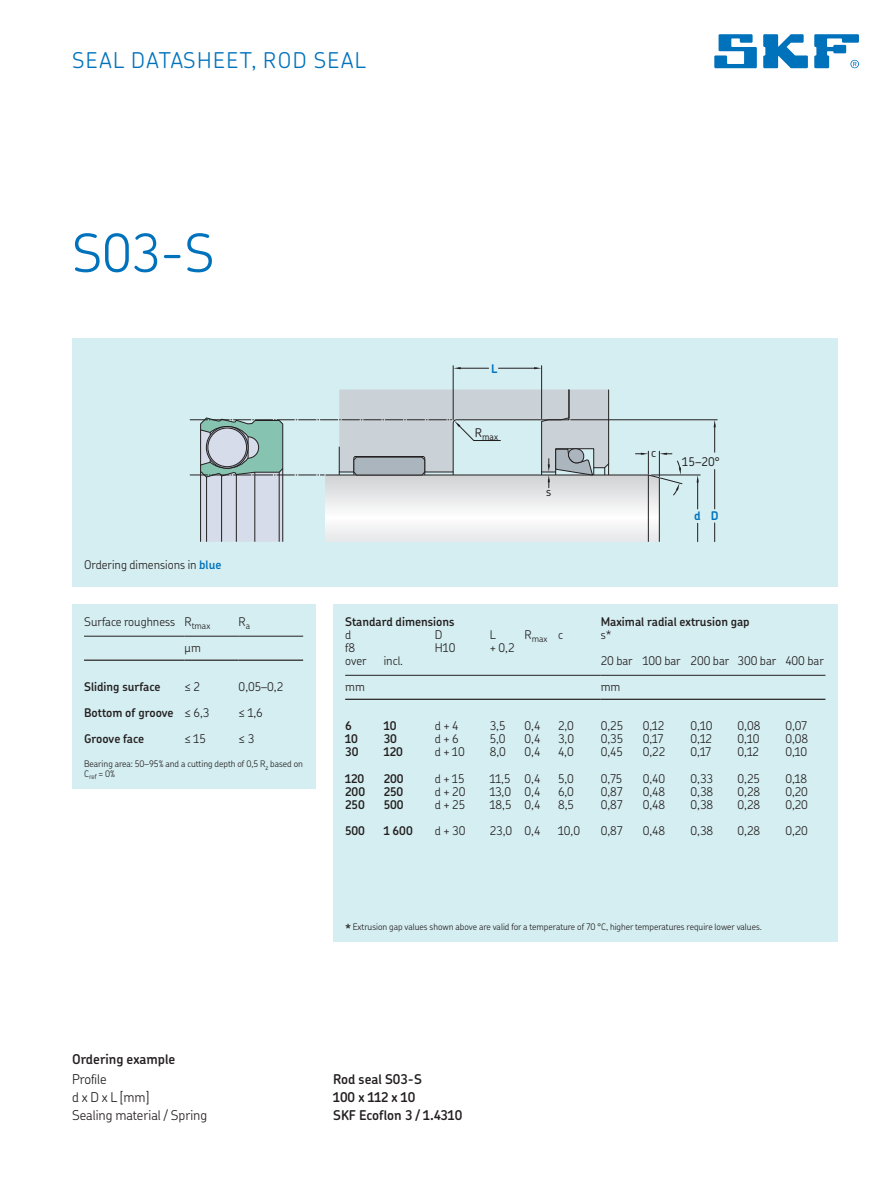
<style>
.page{position:relative;width:893px;height:1191px;background:#fff}
.page>*{position:absolute;margin:0;border:0;box-sizing:border-box;transform-origin:0 0}
.t1{font:300 52.5px "SKF Chevin OT";color:#0072bc}
.t2{font:300 21.75px "SKF Chevin OT";letter-spacing:.065em;color:#0072bc}
.t3{font:600 13.5px "SKF Chevin OT";color:#231f20}
.t4{font:300 13.5px "SKF Chevin OT";color:#231f20}
.t5{font:300 12px "SKF Chevin OT";color:#231f20}
.t6{font:600 12px "SKF Chevin OT";color:#231f20}
.t7{font:12px "SKF Chevin Catalogue";color:#231f20}
.t8{font:700 12px "SKF Chevin Catalogue";color:#0072bc}
.t9{font:300 9px/9.8px "SKF Chevin OT";color:#231f20}
.t10{font:9px "SKF Chevin Catalogue";color:#231f20}
.s1{font-weight:600;color:#0072bc}
.s2{font-weight:300}
.s3{font-weight:600;font-size:12.6px}
</style>
<div class="page">
<div style="left:72px;top:604px;width:243px;height:185px;background:#d5eef1"></div>
<div style="left:72px;top:338px;width:765px;height:249px;background:#d5eef1"></div>
<hr style="left:651px;top:475px;width:49px;height:1px;background:#231f20">
<hr style="left:697px;top:479px;width:1px;height:30px;background:#231f20">
<svg style="left:697px;top:523px;width:1px;height:19px"></svg>
<hr style="left:570px;top:420px;width:147px;height:1px;background:#231f20">
<hr style="left:714px;top:470px;width:1px;height:39px;background:#231f20">
<svg style="left:713px;top:420px;width:2px;height:32px"></svg>
<svg style="left:714px;top:523px;width:1px;height:19px"></svg>
<hr style="left:453px;top:366px;width:1px;height:54px;background:#231f20">
<hr style="left:541px;top:366px;width:1px;height:53px;background:#231f20">
<hr style="left:458px;top:368px;width:30px;height:1px;background:#231f20">
<svg style="left:453px;top:367px;width:8px;height:2px"></svg>
<hr style="left:498px;top:368px;width:39px;height:1px;background:#231f20">
<svg style="left:190px;top:389px;width:492px;height:153px"></svg>
<hr style="left:84px;top:636px;width:101px;height:1px;background:#231f20">
<hr style="left:84px;top:660px;width:101px;height:1px;background:#231f20">
<hr style="left:185px;top:636px;width:54px;height:1px;background:#231f20">
<hr style="left:185px;top:660px;width:54px;height:1px;background:#231f20">
<hr style="left:239px;top:636px;width:64px;height:1px;background:#231f20">
<hr style="left:239px;top:660px;width:64px;height:1px;background:#231f20">
<div style="left:333px;top:604px;width:504px;height:338px;background:#d5eef1"></div>
<hr style="left:345px;top:675px;width:255px;height:1px;background:#231f20">
<hr style="left:345px;top:699px;width:255px;height:1px;background:#231f20">
<hr style="left:600px;top:675px;width:225px;height:1px;background:#231f20">
<hr style="left:600px;top:699px;width:225px;height:1px;background:#231f20">
<svg style="left:714px;top:34px;width:42px;height:34px"></svg>
<svg style="left:763px;top:34px;width:44px;height:34px"></svg>
<svg style="left:814px;top:34px;width:44px;height:34px"></svg>
<h2 class="t2" style="left:72px;top:50px;width:295px">SEAL DATASHEET, ROD SEAL</h2>
<h1 class="t1" style="left:72px;top:229px;width:144px">S03-S</h1>
<p class="t5" style="left:84px;top:559px;width:139px">Ordering dimensions in <span class="s1">blue</span></p>
<p class="t5" style="left:84px;top:616px;width:128px">Surface roughness R<sub>tmax</sub></p>
<p class="t5" style="left:239px;top:616px;width:13px">R<sub>a</sub></p>
<p class="t5" style="left:185px;top:642px;width:18px">µm</p>
<p class="t6" style="left:84px;top:681px;width:78px">Sliding surface</p>
<p class="t5" style="left:185px;top:681px;width:17px">≤ 2</p>
<p class="t5" style="left:239px;top:681px;width:46px">0,05–0,2</p>
<p class="t6" style="left:84px;top:707px;width:127px">Bottom of groove <span class="s2">≤ 6,3</span></p>
<p class="t5" style="left:239px;top:707px;width:26px">≤ 1,6</p>
<p class="t6" style="left:84px;top:734px;width:62px">Groove face</p>
<p class="t5" style="left:185px;top:734px;width:23px">≤ 15</p>
<p class="t5" style="left:239px;top:734px;width:17px">≤ 3</p>
<p class="t9" style="left:84px;top:760px;width:220px">Bearing area: 50–95% and a cutting depth of 0,5 R<sub>z</sub> based on<br>C<sub>ref</sub> = 0%</p>
<p class="t8" style="left:491px;top:362px;width:8px">L</p>
<p class="t10" style="left:475px;top:431px;width:25px"><sup>R</sup>max</p>
<p class="t7" style="left:546px;top:485px;width:7px">s</p>
<p class="t7" style="left:651px;top:446px;width:7px">c</p>
<p class="t7" style="left:682px;top:455px;width:39px">15–20°</p>
<p class="t8" style="left:694px;top:509px;width:26px">d D</p>
<p class="t6" style="left:345px;top:616px;width:111px">Standard dimensions</p>
<p class="t6" style="left:600px;top:616px;width:150px">Maximal radial extrusion gap</p>
<p class="t5" style="left:345px;top:629px;width:8px">d</p>
<p class="t5" style="left:435px;top:629px;width:9px">D</p>
<p class="t5" style="left:490px;top:629px;width:8px">L</p>
<p class="t9" style="left:524px;top:634px;width:40px"><sup>R</sup>max <sup>c</sup></p>
<p class="t5" style="left:600px;top:629px;width:12px">s*</p>
<p class="t5" style="left:345px;top:642px;width:12px">f8</p>
<p class="t5" style="left:435px;top:642px;width:22px">H10</p>
<p class="t5" style="left:490px;top:642px;width:26px">+ 0,2</p>
<p class="t5" style="left:345px;top:655px;width:23px">over</p>
<p class="t5" style="left:384px;top:655px;width:21px">incl.</p>
<p class="t5" style="left:600px;top:655px;width:224px">20 bar 100 bar 200 bar 300 bar 400 bar</p>
<p class="t5" style="left:345px;top:681px;width:21px">mm</p>
<p class="t5" style="left:600px;top:681px;width:21px">mm</p>
<p class="t6" style="left:345px;top:720px;width:8px">6</p>
<p class="t6" style="left:384px;top:720px;width:14px">10</p>
<p class="t5" style="left:435px;top:721px;width:25px">d + 4</p>
<p class="t5" style="left:490px;top:721px;width:17px">3,5</p>
<p class="t5" style="left:524px;top:721px;width:17px">0,4</p>
<p class="t5" style="left:558px;top:721px;width:17px">2,0</p>
<p class="t5" style="left:600px;top:721px;width:24px">0,25</p>
<p class="t5" style="left:642px;top:721px;width:23px">0,12</p>
<p class="t5" style="left:690px;top:721px;width:23px">0,10</p>
<p class="t5" style="left:737px;top:721px;width:24px">0,08</p>
<p class="t5" style="left:785px;top:721px;width:23px">0,07</p>
<p class="t6" style="left:345px;top:734px;width:14px">10</p>
<p class="t6" style="left:384px;top:734px;width:15px">30</p>
<p class="t5" style="left:435px;top:734px;width:25px">d + 6</p>
<p class="t5" style="left:490px;top:734px;width:17px">5,0</p>
<p class="t5" style="left:524px;top:734px;width:17px">0,4</p>
<p class="t5" style="left:558px;top:734px;width:17px">3,0</p>
<p class="t5" style="left:600px;top:734px;width:24px">0,35</p>
<p class="t5" style="left:642px;top:734px;width:22px">0,17</p>
<p class="t5" style="left:690px;top:734px;width:23px">0,12</p>
<p class="t5" style="left:737px;top:734px;width:23px">0,10</p>
<p class="t5" style="left:785px;top:734px;width:24px">0,08</p>
<p class="t6" style="left:345px;top:747px;width:15px">30</p>
<p class="t6" style="left:384px;top:747px;width:21px">120</p>
<p class="t5" style="left:435px;top:747px;width:31px">d + 10</p>
<p class="t5" style="left:490px;top:747px;width:18px">8,0</p>
<p class="t5" style="left:524px;top:747px;width:17px">0,4</p>
<p class="t5" style="left:558px;top:747px;width:17px">4,0</p>
<p class="t5" style="left:600px;top:747px;width:24px">0,45</p>
<p class="t5" style="left:642px;top:747px;width:24px">0,22</p>
<p class="t5" style="left:690px;top:747px;width:22px">0,17</p>
<p class="t5" style="left:737px;top:747px;width:23px">0,12</p>
<p class="t5" style="left:785px;top:747px;width:23px">0,10</p>
<p class="t6" style="left:345px;top:773px;width:21px">120</p>
<p class="t6" style="left:384px;top:773px;width:21px">200</p>
<p class="t5" style="left:435px;top:773px;width:31px">d + 15</p>
<p class="t5" style="left:490px;top:773px;width:52px">11,5 0,4</p>
<p class="t5" style="left:558px;top:773px;width:17px">5,0</p>
<p class="t5" style="left:600px;top:773px;width:23px">0,75</p>
<p class="t5" style="left:642px;top:773px;width:24px">0,40</p>
<p class="t5" style="left:690px;top:773px;width:24px">0,33</p>
<p class="t5" style="left:737px;top:773px;width:24px">0,25</p>
<p class="t5" style="left:785px;top:773px;width:23px">0,18</p>
<p class="t6" style="left:345px;top:786px;width:21px">200</p>
<p class="t6" style="left:384px;top:786px;width:21px">250</p>
<p class="t5" style="left:435px;top:786px;width:32px">d + 20</p>
<p class="t5" style="left:490px;top:786px;width:52px">13,0 0,4</p>
<p class="t5" style="left:558px;top:786px;width:17px">6,0</p>
<p class="t5" style="left:600px;top:786px;width:24px">0,87</p>
<p class="t5" style="left:642px;top:786px;width:24px">0,48</p>
<p class="t5" style="left:690px;top:786px;width:24px">0,38</p>
<p class="t5" style="left:737px;top:786px;width:24px">0,28</p>
<p class="t5" style="left:785px;top:786px;width:24px">0,20</p>
<p class="t6" style="left:345px;top:799px;width:21px">250</p>
<p class="t6" style="left:384px;top:799px;width:21px">500</p>
<p class="t5" style="left:435px;top:799px;width:32px">d + 25</p>
<p class="t5" style="left:490px;top:799px;width:52px">18,5 0,4</p>
<p class="t5" style="left:558px;top:799px;width:17px">8,5</p>
<p class="t5" style="left:600px;top:799px;width:24px">0,87</p>
<p class="t5" style="left:642px;top:799px;width:24px">0,48</p>
<p class="t5" style="left:690px;top:799px;width:24px">0,38</p>
<p class="t5" style="left:737px;top:799px;width:24px">0,28</p>
<p class="t5" style="left:785px;top:799px;width:24px">0,20</p>
<p class="t6" style="left:345px;top:825px;width:21px">500</p>
<p class="t6" style="left:384px;top:825px;width:30px">1 600</p>
<p class="t5" style="left:435px;top:825px;width:32px">d + 30</p>
<p class="t5" style="left:490px;top:825px;width:52px">23,0 0,4</p>
<p class="t5" style="left:558px;top:825px;width:23px">10,0</p>
<p class="t5" style="left:600px;top:825px;width:24px">0,87</p>
<p class="t5" style="left:642px;top:825px;width:24px">0,48</p>
<p class="t5" style="left:690px;top:825px;width:24px">0,38</p>
<p class="t5" style="left:737px;top:825px;width:24px">0,28</p>
<p class="t5" style="left:785px;top:825px;width:24px">0,20</p>
<p class="t9" style="left:345px;top:922px;width:418px"><span class="s3">*</span> Extrusion gap values shown above are valid for a temperature of 70 °C, higher temperatures require lower values.</p>
<p class="t3" style="left:72px;top:1052px;width:105px">Ordering example</p>
<p class="t4" style="left:72px;top:1073px;width:36px">Profile</p>
<p class="t3" style="left:333px;top:1073px;width:90px">Rod seal S03-S</p>
<p class="t4" style="left:72px;top:1091px;width:78px">d x D x L [mm]</p>
<p class="t3" style="left:333px;top:1091px;width:84px">100 x 112 x 10</p>
<p class="t4" style="left:72px;top:1109px;width:137px">Sealing material / Spring</p>
<p class="t3" style="left:333px;top:1109px;width:131px">SKF Ecoflon 3 / 1.4310</p>
</div>
